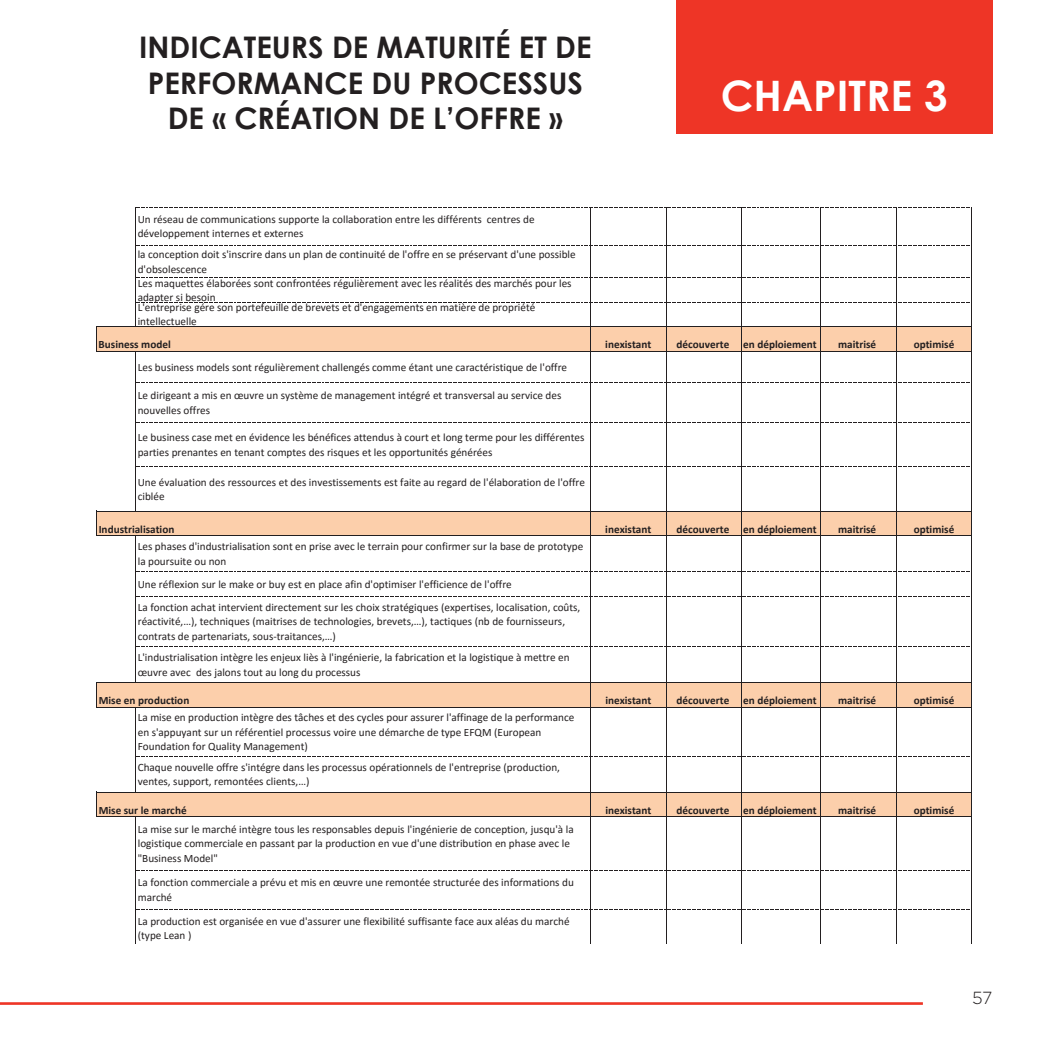
<style>
.page{position:relative;width:1042px;height:1042px;background:#fff}
.page>*{position:absolute;margin:0;border:0;box-sizing:border-box;transform-origin:0 0}
.t1{font:700 42px "Century Gothic";color:#fff}
.t2{font:700 29.75px/35.7px "Century Gothic";color:#231f20;text-align:center}
.t3{font:300 17.5px "Gotham";color:#231f20}
.t4{font:11.2px/14.3px "Calibri";color:#231f20}
.t5{font:700 11.2px "Calibri";color:#231f20}
</style>
<div class="page">
<div style="left:676px;top:0;width:316px;height:134px;background:#ee3526"></div>
<hr style="left:0;top:1002px;width:923px;height:3px;background:#ee3526">
<div style="left:97px;top:326px;width:874px;height:25px;background:#fccfab"></div>
<div style="left:97px;top:511px;width:874px;height:25px;background:#fccfab"></div>
<div style="left:97px;top:682px;width:874px;height:25px;background:#fccfab"></div>
<div style="left:97px;top:792px;width:874px;height:24px;background:#fccfab"></div>
<hr style="left:136px;top:207px;width:1px;height:120px;background:#231f20">
<svg style="left:96px;top:326px;width:1px;height:25px"></svg>
<hr style="left:136px;top:351px;width:1px;height:160px;background:#231f20">
<svg style="left:96px;top:511px;width:1px;height:25px"></svg>
<hr style="left:136px;top:536px;width:1px;height:147px;background:#231f20">
<svg style="left:96px;top:682px;width:1px;height:25px"></svg>
<hr style="left:136px;top:707px;width:1px;height:85px;background:#231f20">
<svg style="left:96px;top:792px;width:1px;height:25px"></svg>
<hr style="left:136px;top:817px;width:1px;height:127px;background:#231f20">
<hr style="left:590px;top:207px;width:1px;height:737px;background:#231f20">
<hr style="left:666px;top:207px;width:1px;height:737px;background:#231f20">
<hr style="left:741px;top:207px;width:1px;height:737px;background:#231f20">
<hr style="left:820px;top:207px;width:1px;height:737px;background:#231f20">
<hr style="left:895px;top:207px;width:1px;height:737px;background:#231f20">
<hr style="left:971px;top:207px;width:1px;height:737px;background:#231f20">
<svg style="left:137px;top:207px;width:833px;height:1px"></svg>
<svg style="left:137px;top:245px;width:833px;height:1px"></svg>
<svg style="left:137px;top:277px;width:833px;height:1px"></svg>
<svg style="left:137px;top:302px;width:833px;height:1px"></svg>
<hr style="left:97px;top:326px;width:875px;height:1px;background:#231f20">
<hr style="left:97px;top:351px;width:875px;height:1px;background:#231f20">
<svg style="left:137px;top:382px;width:833px;height:1px"></svg>
<svg style="left:137px;top:422px;width:833px;height:1px"></svg>
<svg style="left:137px;top:466px;width:833px;height:1px"></svg>
<hr style="left:97px;top:511px;width:875px;height:1px;background:#231f20">
<hr style="left:97px;top:535px;width:875px;height:1px;background:#231f20">
<svg style="left:137px;top:571px;width:833px;height:1px"></svg>
<svg style="left:137px;top:596px;width:833px;height:1px"></svg>
<svg style="left:137px;top:646px;width:833px;height:1px"></svg>
<hr style="left:97px;top:682px;width:875px;height:1px;background:#231f20">
<hr style="left:97px;top:707px;width:875px;height:1px;background:#231f20">
<svg style="left:137px;top:756px;width:833px;height:1px"></svg>
<hr style="left:97px;top:792px;width:875px;height:1px;background:#231f20">
<hr style="left:97px;top:816px;width:875px;height:1px;background:#231f20">
<svg style="left:137px;top:870px;width:833px;height:1px"></svg>
<svg style="left:137px;top:909px;width:833px;height:1px"></svg>
<h2 class="t2" style="left:139px;top:28px;width:454px">INDICATEURS DE MATURITÉ ET DE<br>PERFORMANCE DU PROCESSUS<br>DE « CRÉATION DE L’OFFRE »</h2>
<h1 class="t1" style="left:721px;top:64px;width:228px">CHAPITRE 3</h1>
<p class="t4" style="left:138px;top:212px;width:398px">Un réseau de communications supporte la collaboration entre les différents centres de développement internes et externes</p>
<p class="t4" style="left:138px;top:247px;width:439px">la conception doit s'inscrire dans un plan de continuité de l'offre en se préservant d'une possible d'obsolescence<br>Les maquettes élaborées sont confrontées régulièrement avec les réalités des marchés pour les adapter si besoin</p>
<p class="t4" style="left:138px;top:300px;width:399px">L'entreprise gére son portefeuille de brevets et d'engagements en matière de propriété intellectuelle</p>
<p class="t5" style="left:99px;top:336px;width:74px">Business model</p>
<p class="t5" style="left:605px;top:336px;width:48px">inexistant</p>
<p class="t5" style="left:676px;top:336px;width:142px">découverte en déploiement</p>
<p class="t5" style="left:838px;top:336px;width:40px">maitrisé</p>
<p class="t5" style="left:913px;top:336px;width:42px">optimisé</p>
<p class="t4" style="left:138px;top:359px;width:431px">Les business models sont régulièrement challengés comme étant une caractéristique de l'offre</p>
<p class="t4" style="left:138px;top:388px;width:425px">Le dirigeant a mis en œuvre un système de management intégré et transversal au service des nouvelles offres</p>
<p class="t4" style="left:138px;top:430px;width:448px">Le business case met en évidence les bénéfices attendus à court et long terme pour les différentes parties prenantes en tenant comptes des risques et les opportunités générées</p>
<p class="t4" style="left:138px;top:474px;width:449px">Une évaluation des ressources et des investissements est faite au regard de l'élaboration de l'offre ciblée</p>
<p class="t5" style="left:99px;top:521px;width:77px">Industrialisation</p>
<p class="t5" style="left:605px;top:521px;width:48px">inexistant</p>
<p class="t5" style="left:676px;top:521px;width:142px">découverte en déploiement</p>
<p class="t5" style="left:838px;top:521px;width:40px">maitrisé</p>
<p class="t5" style="left:913px;top:521px;width:42px">optimisé</p>
<p class="t4" style="left:138px;top:539px;width:447px">Les phases d'industrialisation sont en prise avec le terrain pour confirmer sur la base de prototype la poursuite ou non</p>
<p class="t4" style="left:138px;top:572px;width:444px;line-height:23.1px">Une réflexion sur le make or buy est en place afin d'optimiser l'efficience de l'offre<br>La fonction achat intervient directement sur les choix stratégiques (expertises, localisation, coûts,</p>
<p class="t4" style="left:138px;top:614px;width:429px">réactivité,…), techniques (maitrises de technologies, brevets,…), tactiques (nb de fournisseurs, contrats de partenariats, sous‐traitances,…)</p>
<p class="t4" style="left:138px;top:650px;width:433px">L'industrialisation intègre les enjeux liès à l'ingénierie, la fabrication et la logistique à mettre en œuvre avec des jalons tout au long du processus</p>
<p class="t5" style="left:99px;top:692px;width:92px">Mise en production</p>
<p class="t5" style="left:605px;top:692px;width:48px">inexistant</p>
<p class="t5" style="left:676px;top:692px;width:142px">découverte en déploiement</p>
<p class="t5" style="left:838px;top:692px;width:40px">maitrisé</p>
<p class="t5" style="left:914px;top:692px;width:42px">optimisé</p>
<p class="t4" style="left:138px;top:710px;width:438px">La mise en production intègre des tâches et des cycles pour assurer l'affinage de la performance en s'appuyant sur un référentiel processus voire une démarche de type EFQM (European<br>Foundation for Quality Management)</p>
<p class="t4" style="left:138px;top:759px;width:424px">Chaque nouvelle offre s'intégre dans les processus opérationnels de l'entreprise (production, ventes, support, remontées clients,…)</p>
<p class="t5" style="left:99px;top:802px;width:89px">Mise sur le marché</p>
<p class="t5" style="left:605px;top:802px;width:48px">inexistant</p>
<p class="t5" style="left:676px;top:802px;width:142px">découverte en déploiement</p>
<p class="t5" style="left:838px;top:802px;width:40px">maitrisé</p>
<p class="t5" style="left:914px;top:802px;width:42px">optimisé</p>
<p class="t4" style="left:138px;top:821px;width:437px">La mise sur le marché intègre tous les responsables depuis l'ingénierie de conception, jusqu'à la logistique commerciale en passant par la production en vue d'une distribution en phase avec le "Business Model"</p>
<p class="t4" style="left:138px;top:875px;width:438px">La fonction commerciale a prévu et mis en œuvre une remontée structurée des informations du marché</p>
<p class="t4" style="left:138px;top:913px;width:433px">La production est organisée en vue d'assurer une flexibilité suffisante face aux aléas du marché (type Lean )</p>
<h3 class="t3" style="left:972px;top:987px;width:22px">57</h3>
</div>
